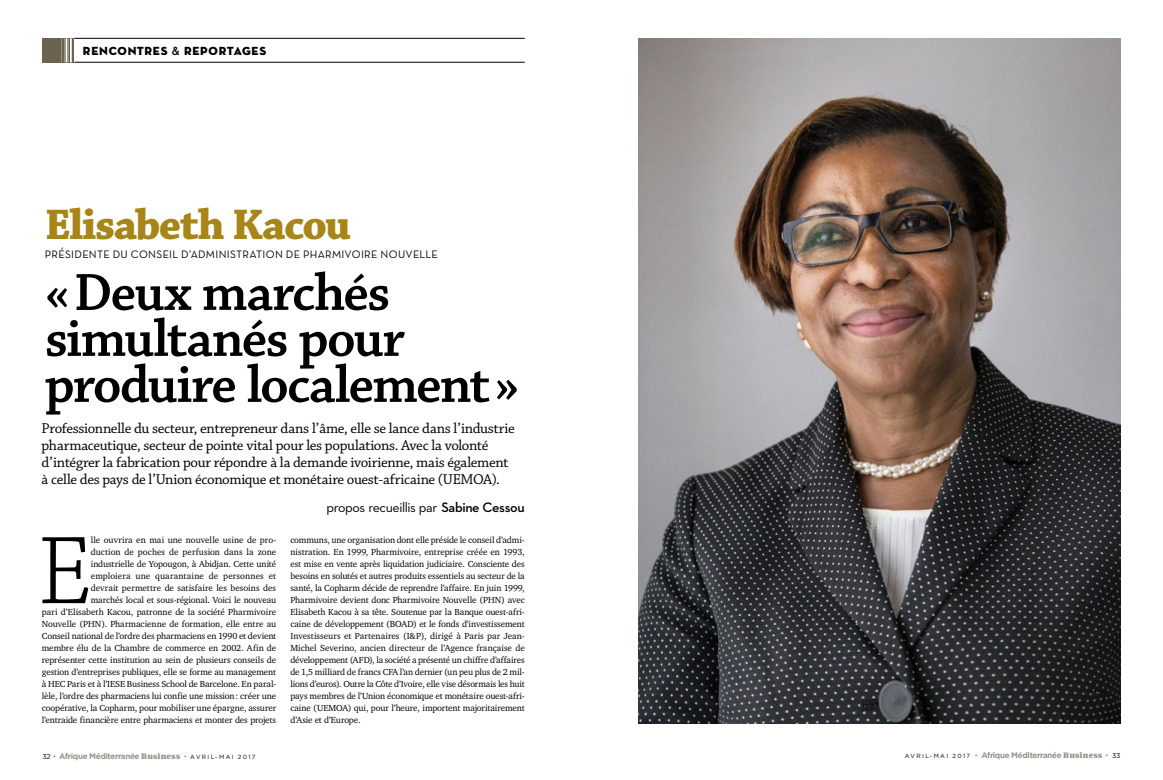
<style>
.page{position:relative;width:1163px;height:780px;background:#fff}
.page>*{position:absolute;margin:0;border:0;box-sizing:border-box;transform-origin:0 0}
.t1{font:300 101.3px "Chaparral Pro";color:#000}
.t2{font:600 55px/46px "Chaparral Pro";letter-spacing:-.02em;color:#000}
.t3{font:700 45px "Chaparral Pro";letter-spacing:-.035em;color:#a78617}
.t4{font:15px/17px "Chaparral Pro";letter-spacing:-.025em;color:#000}
.t5{font:14px "Neutra Text";letter-spacing:-.03em;color:#000}
.t6{font:12px "Neutra Disp Titling";letter-spacing:.065em;color:#000}
.t7{font:11px "Neutra Text Book Alt";letter-spacing:.025em;color:#000}
.t8{font:9px/12px "Charter BT";letter-spacing:-.01em;color:#000;text-align:right}
.t9{font:700 8px "Gotham";letter-spacing:-.045em;color:#93948a}
.t10{font:7px "Gotham";color:#000}
.t11{font:6px "Gotham";letter-spacing:.225em;color:#000}
.s1{font-family:"Neutra Disp";font-weight:700}
.s2{font-weight:600}
.s3{font-family:"Utopia";font-weight:900}
</style>
<div class="page">
<div style="left:43px;top:38px;width:31px;height:24px;background:#6b634f"></div>
<hr style="left:70px;top:38px;width:2px;height:24px;background:#fff">
<svg style="left:61px;top:38px;width:8px;height:24px"></svg>
<hr style="left:74px;top:38px;width:450px;height:1px;background:#000">
<hr style="left:74px;top:62px;width:450px;height:1px;background:#000">
<img style="left:638px;top:39px;width:482px;height:684px">
<h3 class="t6" style="left:83px;top:44px;width:185px">RENCONTRES <span class="s1">&amp;</span> REPORTAGES</h3>
<h3 class="t3" style="left:45px;top:198px;width:307px">Elisabeth Kacou</h3>
<p class="t7" style="left:45px;top:248px;width:394px">PRÉSIDENTE DU CONSEIL D’ADMINISTRATION DE PHARMIVOIRE NOUVELLE</p>
<h2 class="t2" style="left:45px;top:271px;width:475px">«Deux marchés simultanés pour produire localement»</h2>
<p class="t4" style="left:42px;top:420px;width:474px">Professionnelle du secteur, entrepreneur dans l’âme, elle se lance dans l’industrie pharmaceutique, secteur de pointe vital pour les populations. Avec la volonté d’intégrer la fabrication pour répondre à la demande ivoirienne, mais également à celle des pays de l’Union économique et monétaire ouest-africaine (UEMOA).</p>
<h3 class="t5" style="left:326px;top:498px;width:200px">propos recueillis par <span class="s2">Sabine Cessou</span></h3>
<p class="t8" style="left:42px;top:533px;width:236px">lle ouvrira en mai une nouvelle usine de pro-<br>duction de poches de perfusion dans la zone<br>industrielle de Yopougon, à Abidjan. Cette unité<br>emploiera une quarantaine de personnes et<br>devrait permettre de satisfaire les besoins des<br>marchés local et sous-régional. Voici le nouveau<br>pari d’Elisabeth Kacou, patronne de la société Pharmivoire Nouvelle (PHN). Pharmacienne de formation, elle entre au Conseil national de l’ordre des pharmaciens en 1990 et devient membre élu de la Chambre de commerce en 2002. Afin de représenter cette institution au sein de plusieurs conseils de gestion d’entreprises publiques, elle se forme au management à HEC Paris et à l’IESE Business School de Barcelone. En paral&shy;lèle, l’ordre des pharmaciens lui confie une mission: créer une coopérative, la Copharm, pour mobiliser une épargne, assurer l’entraide financière entre pharmaciens et monter des projets</p>
<p class="t8" style="left:290px;top:533px;width:236px;text-align:justify">communs, une organisation dont elle préside le conseil d’admi&shy;nistration. En 1999, Pharmivoire, entreprise créée en 1993, est mise en vente après liquidation judiciaire. Consciente des besoins en solutés et autres produits essentiels au secteur de la santé, la Copharm décide de reprendre l’affaire. En juin 1999, Pharmivoire devient donc Pharmivoire Nouvelle (PHN) avec Elisabeth Kacou à sa tête. Soutenue par la Banque ouest-afri&shy;caine de développement (BOAD) et le fonds d’investissement Investisseurs et Partenaires (I&amp;P), dirigé à Paris par Jean-Michel Severino, ancien directeur de l’Agence française de développement (AFD), la société a présenté un chiffre d’affaires de 1,5 milliard de francs CFA l’an dernier (un peu plus de 2 mil&shy;lions d’euros). Outre la Côte d’Ivoire, elle vise désormais les huit pays membres de l’Union économique et monétaire ouest-afri&shy;caine (UEMOA) qui, pour l’heure, importent majoritairement d’Asie et d’Europe.</p>
<h1 class="t1" style="left:37px;top:516px;width:57px">E</h1>
<p class="t10" style="left:43px;top:752px;width:10px">32</p>
<p class="t9" style="left:53px;top:751px;width:128px"><sup>●</sup> Afrique Méditerranée <span class="s3">Business</span></p>
<p class="t11" style="left:184px;top:753px;width:73px"><sup>●</sup> AVRIL-MAI 2017</p>
<p class="t11" style="left:904px;top:752px;width:67px">AVRIL-MAI 2017</p>
<p class="t9" style="left:975px;top:750px;width:128px"><sup>●</sup> Afrique Méditerranée <span class="s3">Business</span></p>
<p class="t10" style="left:1106px;top:752px;width:16px"><sup>●</sup> 33</p>
</div>
